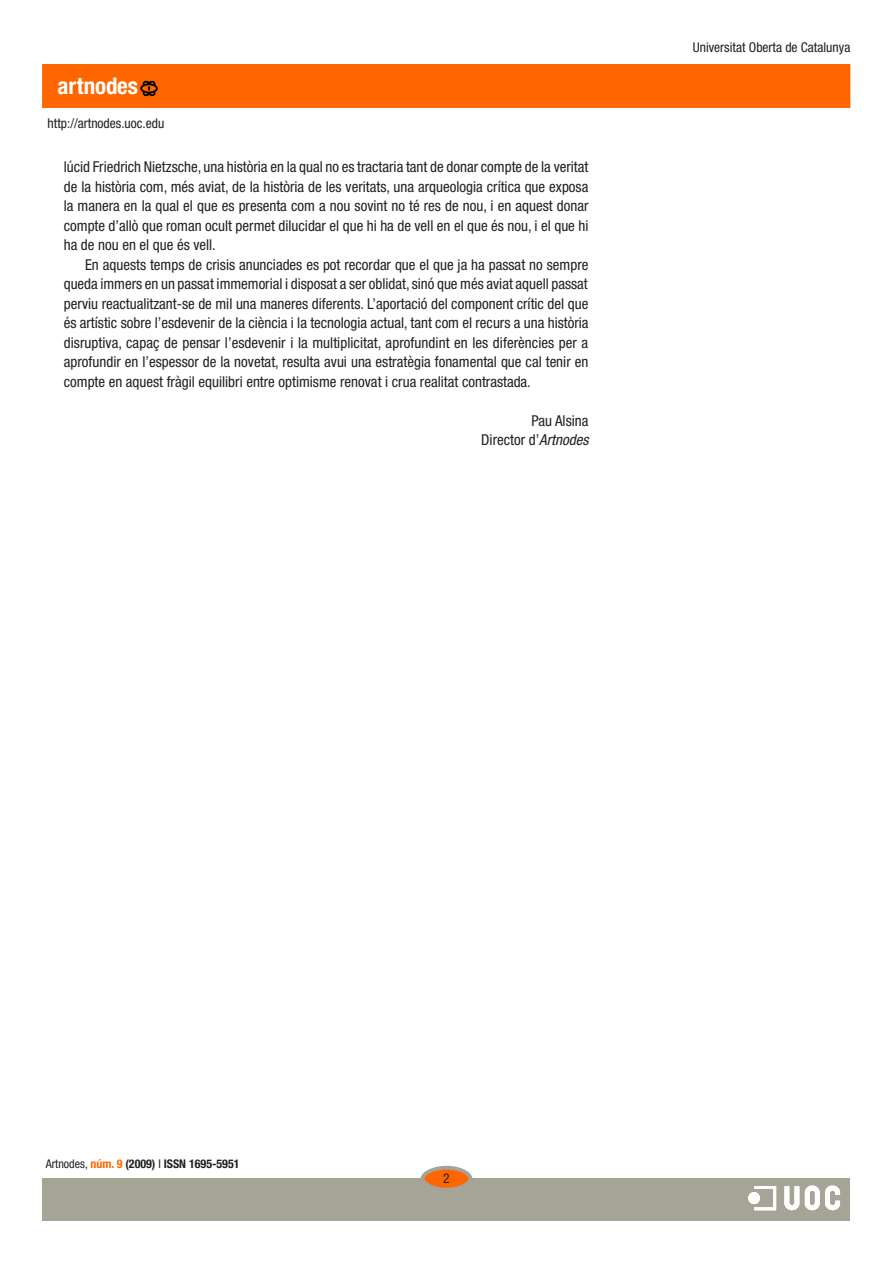
<style>
.page{position:relative;width:893px;height:1263px;background:#fff}
.page>*{position:absolute;margin:0;border:0;box-sizing:border-box;transform-origin:0 0}
.t1{font:700 condensed 22.95px "Helvetica Neue LT Std";color:#fff}
.text_general{font:condensed 15px/19.5px "Helvetica Neue LT Std";color:#231f20;text-align:justify}
.text_general_primerp{font:condensed 15px "Helvetica Neue LT Std";color:#231f20}
.t2{font:condensed 13.5px "Helvetica Neue LT Std";color:#231f20}
.t3{font:700 condensed 12px "Helvetica Neue LT Std";color:#231f20}
.s1{font-style:italic}
.s2{font-weight:400}
.s3{color:#f60}
</style>
<div class="page">
<div style="left:43px;top:1178px;width:807px;height:42px;background:#a6a397"></div>
<div style="left:43px;top:65px;width:807px;height:42px;background:#f60"></div>
<div style="left:422px;top:1168px;width:48px;height:21px;background:#f60;border-radius:50%"></div>
<div style="left:421px;top:1166px;width:51px;height:25px;border:4px solid #a6a397;border-radius:50%"></div>
<img style="left:748px;top:1185px;width:93px;height:26px">
<p class="t1" style="left:58px;top:72px;width:82px">artnodes</p>
<p class="t2" style="left:48px;top:115px;width:118px">http://artnodes.uoc.edu</p>
<p class="text_general" style="left:64px;top:157px;width:526px">lúcid Friedrich Nietzsche, una història en la qual no es tractaria tant de donar compte de la veritat de la història com, més aviat, de la història de les veritats, una arqueologia crítica que exposa la manera en la qual el que es presenta com a nou sovint no té res de nou, i en aquest donar compte d’allò que roman ocult permet dilucidar el que hi ha de vell en el que és nou, i el que hi ha de nou en el que és vell.</p>
<p class="text_general" style="left:64px;top:255px;width:526px;text-indent:21px">En aquests temps de crisis anunciades es pot recordar que el que ja ha passat no sempre queda immers en un passat immemorial i disposat a ser oblidat, sinó que més aviat aquell passat perviu reactualitzant-se de mil una maneres diferents. L’aportació del component crític del que és artístic sobre l’esdevenir de la ciència i la tecnologia actual, tant com el recurs a una història disruptiva, capaç de pensar l’esdevenir i la multiplicitat, aprofundint en les diferències per a aprofundir en l’espessor de la novetat, resulta avui una estratègia fonamental que cal tenir en compte en aquest fràgil equilibri entre optimisme renovat i crua realitat contrastada.</p>
<p class="text_general_primerp" style="left:531px;top:412px;width:58px">Pau Alsina</p>
<p class="text_general_primerp" style="left:481px;top:431px;width:109px">Director d’<span class="s1">Artnodes</span></p>
<p class="t2" style="left:693px;top:40px;width:159px">Universitat Oberta de Catalunya</p>
<p class="t3" style="left:46px;top:1157px;width:195px"><span class="s2">Artnodes,</span> <span class="s3">núm. 9</span> (2009) <span class="s2">I</span> ISSN 1695-5951</p>
</div>
